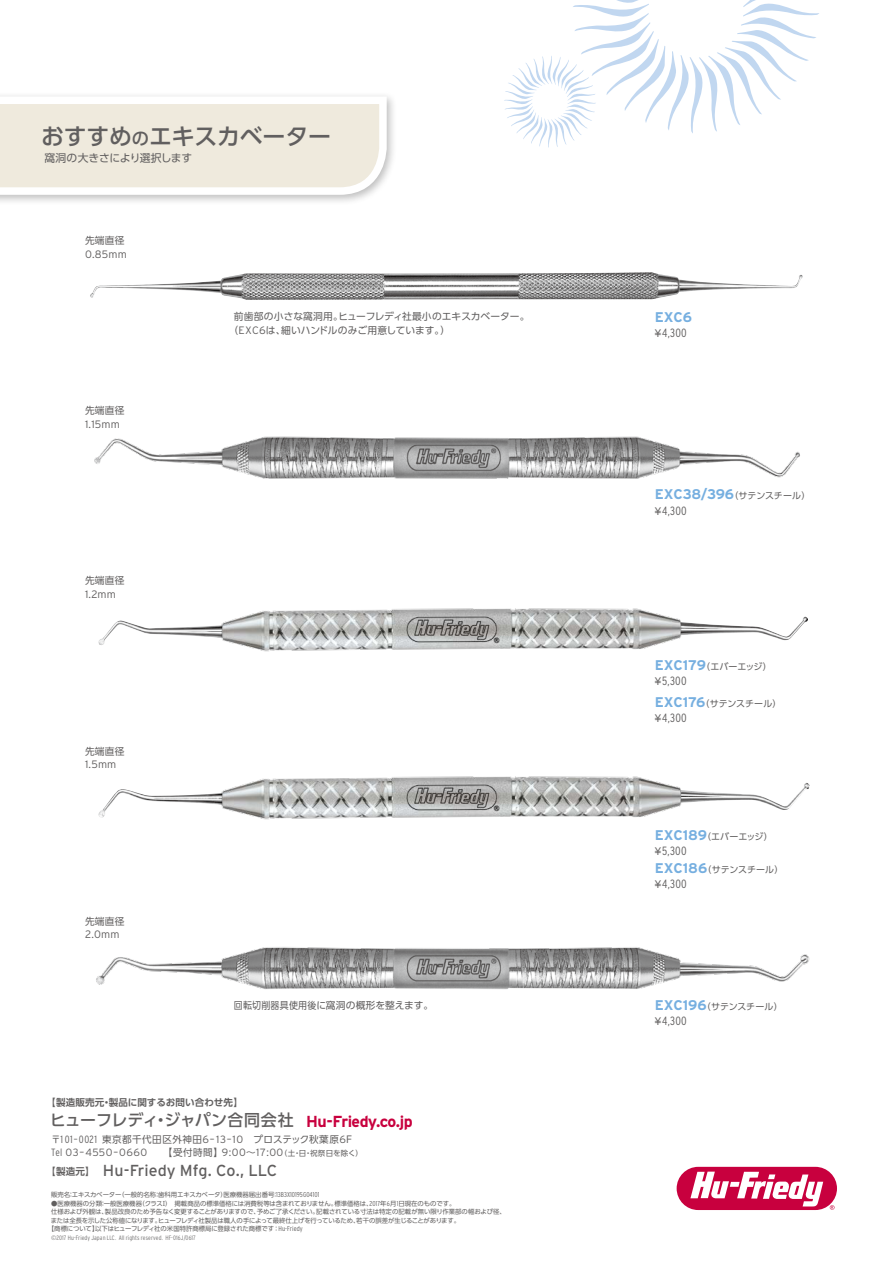
<style>
.page{position:relative;width:893px;height:1263px;background:#fff}
.page>*{position:absolute;margin:0;border:0;box-sizing:border-box;transform-origin:0 0}
.t1{font:500 22.95px "UD Shin Go Pro";letter-spacing:-.01em;color:#615f5f}
.t2{font:15.9px "Interstate";color:#615f5f}
.t3{font:500 15.9px "UD Shin Go Pro";letter-spacing:.005em;color:#615f5f}
.t4{font:700 15.9px "Interstate";letter-spacing:-.04em;color:#c8003e}
.t5{font:700 14.1px "Interstate";color:#76afe0}
.t6{font:300 condensed 12px "Interstate";letter-spacing:.02em;color:#615f5f}
.t7{font:300 10.8px "Interstate";letter-spacing:.02em;color:#615f5f}
.t8{font:10.8px "UD Shin Go Pro";letter-spacing:-.02em;color:#615f5f}
.t9{font:300 10.5px "Interstate";letter-spacing:.045em;color:#615f5f}
.t10{font:300 condensed 10.5px "Interstate";letter-spacing:.045em;color:#615f5f}
.t11{font:9.75px/13.5px "UD Shin Go Pro";letter-spacing:.02em;color:#615f5f}
.t12{font:9.75px "UD Shin Go Pro";letter-spacing:.02em;color:#615f5f;scale:.92 1}
.t13{font:9.75px "UD Shin Go Pro";letter-spacing:-.01em;color:#615f5f}
.t14{font:9.6px "UD Shin Go Pro";letter-spacing:.05em;color:#615f5f}
.t15{font:700 9.6px "UD Shin Go Pro De";letter-spacing:.01em;color:#615f5f}
.t16{font:9px "UD Shin Go Pro";color:#615f5f}
.t17{font:7.5px "UD Shin Go Pro";letter-spacing:.025em;color:#615f5f}
.t18{font:300 condensed 7.05px "Interstate";color:#615f5f}
.t19{font:6.45px/8.6px "UD Shin Go Pro";letter-spacing:-.01em;color:#615f5f}
.t20{font:300 condensed 6.45px "Interstate";letter-spacing:.015em;color:#727171}
.t21{font:6.45px "UD Shin Go Pro";letter-spacing:-.03em;color:#615f5f}
.t22{font:6.45px "UD Shin Go Pro";letter-spacing:-.045em;color:#615f5f}
.s1{font-size:17.25px}
.s2{font-family:"UD Shin Go Pro";font-weight:400;font-size:9.75px}
.s3{font-family:"Interstate";font-weight:300;font-size:10.5px}
.s4{font-family:"UD Shin Go Pro";font-weight:400;font-stretch:normal;font-size:9.6px}
.s5{font-stretch:condensed}
.s6{font-family:"UD Shin Go Pro";font-weight:400;font-size:9.6px}
.s7{font-family:"UD Shin Go Pro";font-weight:400;font-stretch:normal;font-size:6.45px}
.s8{font-family:"Interstate";font-weight:300;font-stretch:condensed;font-size:7.05px}
.s9{font-stretch:normal}
.s10{font-family:"UD Shin Go Pro";font-weight:400;font-stretch:normal;font-size:9.75px}
</style>
<div class="page">
<div style="left:0;top:91px;width:398px;height:115px;background:#000;opacity:.26"></div>
<svg style="left:0;top:93px;width:390px;height:106px"></svg>
<svg style="left:504px;top:0;width:315px;height:148px"></svg>
<img style="left:94px;top:436px;width:706px;height:43px">
<img style="left:90px;top:272px;width:713px;height:28px">
<img style="left:96px;top:947px;width:714px;height:42px">
<div style="left:677px;top:1167px;width:160px;height:43px;background:#c8003e;border-radius:22px"></div>
<svg style="left:690px;top:1171px;width:133px;height:35px"></svg>
<svg style="left:830px;top:1205px;width:4px;height:5px"></svg>
<img style="left:98px;top:620px;width:115px;height:25px">
<img style="left:691px;top:617px;width:117px;height:23px">
<img style="left:213px;top:608px;width:478px;height:44px">
<img style="left:98px;top:789px;width:115px;height:29px">
<img style="left:691px;top:783px;width:119px;height:27px">
<img style="left:213px;top:776px;width:478px;height:44px">
<h1 class="t1" style="left:41px;top:118px;width:291px">おすすめ<span class="s1">の</span>エキスカベーター</h1>
<h3 class="t8" style="left:44px;top:150px;width:149px">窩洞の大きさにより選択します</h3>
<h3 class="t11" style="left:85px;top:233px;width:41px">先端直径</h3>
<h3 class="t7" style="left:85px;top:247px;width:43px">0.85mm</h3>
<h3 class="t11" style="left:85px;top:404px;width:41px">先端直径</h3>
<h3 class="t7" style="left:85px;top:417px;width:36px">1.15mm</h3>
<h3 class="t11" style="left:85px;top:574px;width:41px">先端直径</h3>
<h3 class="t7" style="left:85px;top:587px;width:32px">1.2mm</h3>
<h3 class="t11" style="left:85px;top:744px;width:41px">先端直径</h3>
<h3 class="t7" style="left:85px;top:758px;width:33px">1.5mm</h3>
<h3 class="t11" style="left:85px;top:914px;width:41px">先端直径</h3>
<h3 class="t7" style="left:85px;top:928px;width:36px">2.0mm</h3>
<h3 class="t13" style="left:339px;top:308px;width:192px">ヒューフレディ社最小のエキスカベーター。</h3>
<h3 class="t11" style="left:281px;top:309px;width:171px;text-indent:-47px">前歯部の小さな窩洞用。<br>細いハンドルのみご用意しています (。</h3>
<h3 class="t7" style="left:229px;top:323px;width:58px"><span class="s2">（</span>EXC6<span class="s2">は、</span></h3>
<h3 class="t12" style="left:234px;top:997px;width:218px">回転切削器具使用後に窩洞の概形を整えます。</h3>
<h3 class="t15" style="left:46px;top:1094px;width:60px">【製造販売元</h3>
<h2 class="t3" style="left:50px;top:1107px;width:245px">ヒューフレディジャパン合同会社</h2>
<h3 class="t15" style="left:109px;top:1094px;width:136px">製品に関するお問い合わせ先【</h3>
<h3 class="t15" style="left:102px;top:1094px;width:11px">・</h3>
<h2 class="t4" style="left:306px;top:1111px;width:108px">Hu-Friedy.co j p.</h2>
<h2 class="t3" style="left:153px;top:1107px;width:17px">・</h2>
<h3 class="t14" style="left:102px;top:1131px;width:253px">東京都千代田区外神田<span class="s3">6-13-10</span>　プロステック秋葉原Ｆ<span class="s3">6</span></h3>
<h3 class="t10" style="left:51px;top:1133px;width:48px"><span class="s4">〒</span>101-0021</h3>
<h3 class="t9" style="left:51px;top:1145px;width:234px"><span class="s5">Tel</span> 03-4550-0660<span class="s6">　　【受付時間】</span>9:00<span class="s6">～</span>17:00</h3>
<h2 class="t2" style="left:103px;top:1160px;width:176px">Hu-Friedy Mfg. Co., LLC</h2>
<p class="t17" style="left:280px;top:1146px;width:17px">（土</p>
<p class="t17" style="left:310px;top:1146px;width:54px">祝祭日を除く(</p>
<p class="t17" style="left:299px;top:1146px;width:9px">日</p>
<p class="t17" style="left:293px;top:1146px;width:9px">・</p>
<p class="t17" style="left:304px;top:1146px;width:9px">・</p>
<h3 class="t15" style="left:46px;top:1163px;width:50px">【製造元】</h3>
<p class="t19" style="left:118px;top:1190px;width:158px">（一般的名称歯科用エキスカベータ医療機器届出番号</p>
<p class="t19" style="left:220px;top:1190px;width:8px">）</p>
<p class="t19" style="left:51px;top:1190px;width:72px">販売名エキスカベーター</p>
<p class="t18" style="left:272px;top:1190px;width:49px"><span class="s7">：</span>13 X3B 10195G04101</p>
<p class="t19" style="left:68px;top:1190px;width:8px">：</p>
<p class="t19" style="left:154px;top:1190px;width:8px">：</p>
<p class="t19" style="left:139px;top:1199px;width:30px">（クラスⅠ</p>
<p class="t19" style="left:165px;top:1199px;width:173px">）　掲載商品の標準価格には消費税等は含まれておりません。</p>
<p class="t19" style="left:51px;top:1199px;width:93px">●医療機器の分類一般医療機器</p>
<p class="t19" style="left:369px;top:1199px;width:87px"><span class="s8">2017</span>年月<span class="s8">6 1</span>日現在のものです。</p>
<p class="t19" style="left:334px;top:1199px;width:40px">標準価格は、</p>
<p class="t19" style="left:100px;top:1199px;width:8px">：</p>
<p class="t19" style="left:51px;top:1207px;width:58px">仕様および外観は、</p>
<p class="t19" style="left:105px;top:1207px;width:156px">製品改良のため予告なく変更することがありますので、</p>
<p class="t19" style="left:257px;top:1207px;width:64px">予めご了承ください。</p>
<p class="t19" style="left:316px;top:1207px;width:191px">記載されている寸法は特定の記載が無い限り作業部の幅および径、</p>
<p class="t21" style="left:158px;top:1215px;width:203px">ヒューフレディ社製品は職人の手によって最終仕上げを行っているため、</p>
<p class="t22" style="left:356px;top:1215px;width:105px">若干の誤差が生じることがあります。</p>
<p class="t19" style="left:95px;top:1216px;width:209px;text-indent:-44px">または全長を示した公称値になります。<br>以下はヒューフレディ社の米国特許商標局に登録された商標です：<span class="s8">Hu-Friedy</span></p>
<p class="t19" style="left:48px;top:1224px;width:52px">【商標について】</p>
<p class="t20" style="left:51px;top:1233px;width:146px"><span class="s9">©</span>2017 Hu-Friedy Japan LLC. All rights reserved. HF-016J/0617</p>
<h3 class="t5" style="left:655px;top:308px;width:39px">EXC6</h3>
<h3 class="t6" style="left:653px;top:326px;width:35px"><span class="s10">￥</span>4,300</h3>
<h3 class="t5" style="left:655px;top:486px;width:81px">EXC38/396</h3>
<h3 class="t6" style="left:653px;top:503px;width:35px"><span class="s10">￥</span>4,300</h3>
<h3 class="t16" style="left:729px;top:489px;width:83px">（サテンスチール(</h3>
<h3 class="t5" style="left:655px;top:656px;width:53px">EXC179</h3>
<h3 class="t6" style="left:653px;top:674px;width:35px"><span class="s10">￥</span>5,300</h3>
<h3 class="t16" style="left:701px;top:659px;width:72px">（エバーエッジ(</h3>
<h3 class="t5" style="left:655px;top:693px;width:52px">EXC176</h3>
<h3 class="t6" style="left:653px;top:711px;width:35px"><span class="s10">￥</span>4,300</h3>
<h3 class="t16" style="left:700px;top:696px;width:83px">（サテンスチール(</h3>
<h3 class="t5" style="left:655px;top:826px;width:54px">EXC189</h3>
<h3 class="t6" style="left:653px;top:844px;width:35px"><span class="s10">￥</span>5,300</h3>
<h3 class="t16" style="left:702px;top:829px;width:72px">（エバーエッジ(</h3>
<h3 class="t5" style="left:655px;top:859px;width:54px">EXC186</h3>
<h3 class="t6" style="left:653px;top:877px;width:35px"><span class="s10">￥</span>4,300</h3>
<h3 class="t16" style="left:702px;top:862px;width:83px">（サテンスチール(</h3>
<h3 class="t5" style="left:655px;top:996px;width:53px">EXC196</h3>
<h3 class="t6" style="left:653px;top:1014px;width:35px"><span class="s10">￥</span>4,300</h3>
<h3 class="t16" style="left:702px;top:999px;width:83px">（サテンスチール(</h3>
</div>
